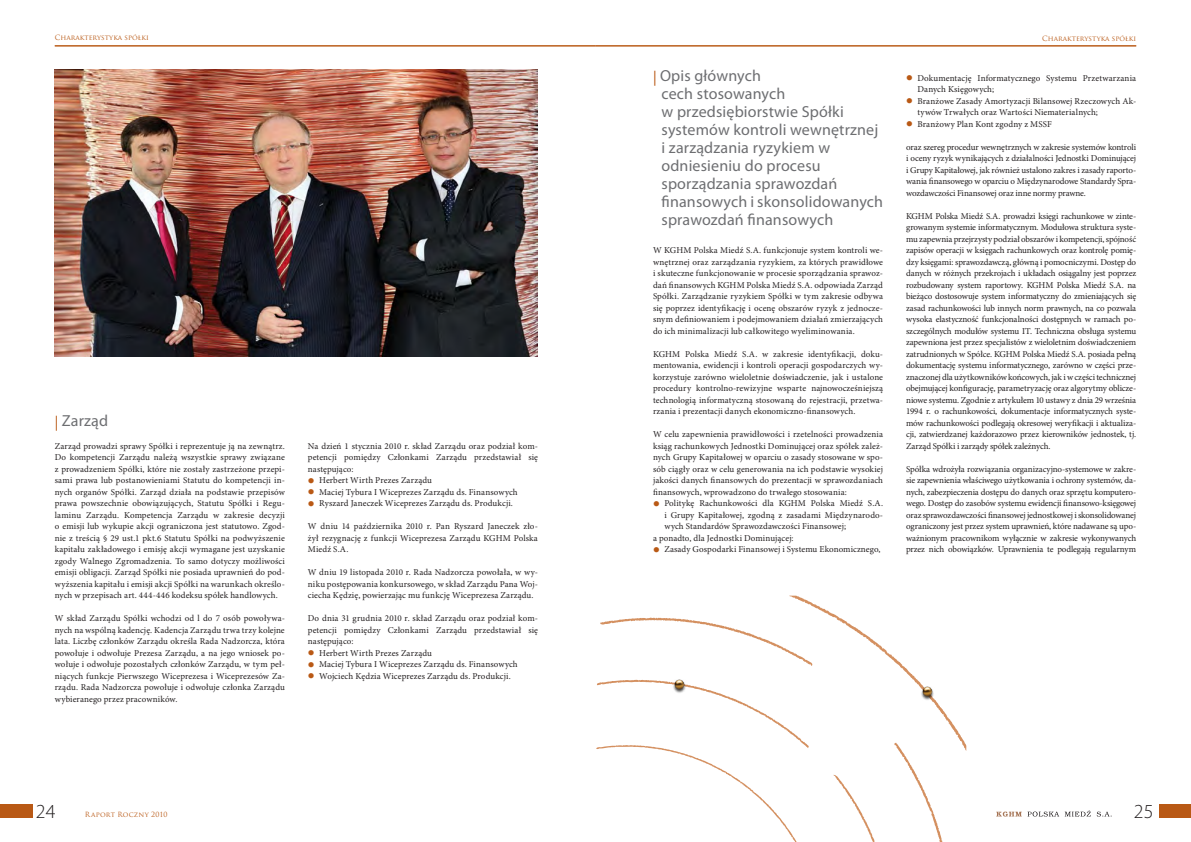
<style>
.page{position:relative;width:1191px;height:842px;background:#fff}
.page>*{position:absolute;margin:0;border:0;box-sizing:border-box;transform-origin:0 0}
.t1{font:300 20px "Myriad Pro";color:#231f20}
._000_subtitle{font:16px/18px "Myriad Pro";letter-spacing:.01em;color:#6d6e71}
.K1_tresc{font:9px/11.5px "Minion Pro";letter-spacing:.005em;color:#231f20;text-align:justify}
.K2_wypunkt{font:9px/11.5px "Minion Pro";letter-spacing:.01em;color:#231f20}
.K9_pagina{font:7px "Trajan Pro";color:#b95915}
.K9_pagina-2{font:7px "Trajan Pro";letter-spacing:.03em;color:#b95915}
.s1{font-size:15px;color:#b95915}
.s2{color:#b95915}
</style>
<div class="page">
<img style="left:55px;top:69px;width:483px;height:287px">
<hr style="left:595px;top:46px;width:541px;height:1px;background:#b95915">
<hr style="left:55px;top:46px;width:540px;height:1px;background:#b95915">
<svg style="left:996px;top:811px;width:25px;height:6px"></svg>
<svg style="left:1027px;top:810px;width:84px;height:7px"></svg>
<div style="left:1158px;top:804px;width:33px;height:14px;background:#b95915"></div>
<div style="left:0;top:804px;width:32px;height:14px;background:#b95915"></div>
<svg style="left:596px;top:595px;width:371px;height:247px"></svg>
<img style="left:667px;top:674px;width:23px;height:23px">
<img style="left:916px;top:681px;width:23px;height:23px">
<p class="K9_pagina" style="left:55px;top:33px;width:96px">Charakterystyka spółki</p>
<p class="K9_pagina" style="left:1042px;top:34px;width:96px">Charakterystyka spółki</p>
<p class="_000_subtitle" style="left:55px;top:411px;width:55px"><span class="s1">|</span> Zarząd</p>
<p class="K1_tresc" style="left:55px;top:440px;width:232px">Zarząd prowadzi sprawy Spółki i reprezentuje ją na zewnątrz.<br>Do kompetencji Zarządu należą wszystkie sprawy związane z prowadzeniem Spółki, które nie zostały zastrzeżone przepi&shy;sami prawa lub postanowieniami Statutu do kompetencji in&shy;nych organów Spółki. Zarząd działa na podstawie przepisów prawa powszechnie obowiązujących, Statutu Spółki i Regu&shy;laminu Zarządu. Kompetencja Zarządu w zakresie decyzji o emisji lub wykupie akcji ograniczona jest statutowo. Zgod&shy;nie z treścią § 29 ust.1 pkt.6 Statutu Spółki na podwyższenie kapitału zakładowego i emisję akcji wymagane jest uzyskanie zgody Walnego Zgromadzenia. To samo dotyczy możliwości emisji obligacji. Zarząd Spółki nie posiada uprawnień do pod&shy;wyższenia kapitału i emisji akcji Spółki na warunkach określo&shy;nych w przepisach art. 444-446 kodeksu spółek handlowych.</p>
<p class="K1_tresc" style="left:55px;top:612px;width:232px">W skład Zarządu Spółki wchodzi od l do 7 osób powoływa&shy;nych na wspólną kadencję. Kadencja Zarządu trwa trzy kolejne lata. Liczbę członków Zarządu określa Rada Nadzorcza, która powołuje i odwołuje Prezesa Zarządu, a na jego wniosek po&shy;wołuje i odwołuje pozostałych członków Zarządu, w tym peł&shy;niących funkcje Pierwszego Wiceprezesa i Wiceprezesów Za&shy;rządu. Rada Nadzorcza powołuje i odwołuje członka Zarządu wybieranego przez pracowników.</p>
<p class="K1_tresc" style="left:308px;top:440px;width:232px">Na dzień 1 stycznia 2010 r. skład Zarządu oraz podział kom&shy;petencji pomiędzy Członkami Zarządu przedstawiał się następująco:</p>
<p class="K2_wypunkt" style="left:308px;top:474px;width:125px"><span class="s2">●</span> Herbert Wirth Prezes Zarządu</p>
<p class="K2_wypunkt" style="left:308px;top:486px;width:211px"><span class="s2">●</span> Maciej Tybura I Wiceprezes Zarządu ds. Finansowych</p>
<p class="K2_wypunkt" style="left:308px;top:497px;width:206px"><span class="s2">●</span> Ryszard Janeczek Wiceprezes Zarządu ds. Produkcji.</p>
<p class="K1_tresc" style="left:308px;top:520px;width:232px">W dniu 14 października 2010 r. Pan Ryszard Janeczek zło&shy;żył rezygnację z funkcji Wiceprezesa Zarządu KGHM Polska Miedź S.A.</p>
<p class="K1_tresc" style="left:308px;top:566px;width:232px">W dniu 19 listopada 2010 r. Rada Nadzorcza powołała, w wy&shy;niku postępowania konkursowego, w skład Zarządu Pana Woj&shy;ciecha Kędzię, powierzając mu funkcję Wiceprezesa Zarządu.</p>
<p class="K1_tresc" style="left:308px;top:612px;width:232px">Do dnia 31 grudnia 2010 r. skład Zarządu oraz podział kom&shy;petencji pomiędzy Członkami Zarządu przedstawiał się następująco:</p>
<p class="K2_wypunkt" style="left:308px;top:647px;width:125px"><span class="s2">●</span> Herbert Wirth Prezes Zarządu</p>
<p class="K2_wypunkt" style="left:308px;top:658px;width:211px"><span class="s2">●</span> Maciej Tybura I Wiceprezes Zarządu ds. Finansowych</p>
<p class="K2_wypunkt" style="left:308px;top:670px;width:204px"><span class="s2">●</span> Wojciech Kędzia Wiceprezes Zarządu ds. Produkcji.</p>
<p class="_000_subtitle" style="left:661px;top:66px;width:223px;text-indent:-9px"><span class="s1">|</span> Opis głównych<br>cech stosowanych<br>w przedsiębiorstwie Spółki systemów kontroli wewnętrznej i zarządzania ryzykiem w odniesieniu do procesu sporządzania sprawozdań finansowych i skonsolidowanych sprawozdań finansowych</p>
<p class="K1_tresc" style="left:653px;top:244px;width:232px">W KGHM Polska Miedź S.A. funkcjonuje system kontroli we&shy;wnętrznej oraz zarządzania ryzykiem, za których prawidłowe i skuteczne funkcjonowanie w procesie sporządzania sprawoz&shy;dań finansowych KGHM Polska Miedź S.A. odpowiada Zarząd Spółki. Zarządzanie ryzykiem Spółki w tym zakresie odbywa się poprzez identyfikację i ocenę obszarów ryzyk z jednocze&shy;snym definiowaniem i podejmowaniem działań zmierzających do ich minimalizacji lub całkowitego wyeliminowania.</p>
<p class="K1_tresc" style="left:653px;top:348px;width:232px">KGHM Polska Miedź S.A. w zakresie identyfikacji, doku&shy;mentowania, ewidencji i kontroli operacji gospodarczych wy&shy;korzystuje zarówno wieloletnie doświadczenie, jak i ustalone procedury kontrolno-rewizyjne wsparte najnowocześniejszą technologią informatyczną stosowaną do rejestracji, przetwa&shy;rzania i prezentacji danych ekonomiczno-finansowych.</p>
<p class="K1_tresc" style="left:653px;top:428px;width:232px">W celu zapewnienia prawidłowości i rzetelności prowadzenia ksiąg rachunkowych Jednostki Dominującej oraz spółek zależ&shy;nych Grupy Kapitałowej w oparciu o zasady stosowane w spo&shy;sób ciągły oraz w celu generowania na ich podstawie wysokiej jakości danych finansowych do prezentacji w sprawozdaniach finansowych, wprowadzono do trwałego stosowania:</p>
<p class="K2_wypunkt" style="left:664px;top:497px;width:220px;text-align:justify;text-indent:-11px"><span class="s2">●</span> Politykę Rachunkowości dla KGHM Polska Miedź S.A. i Grupy Kapitałowej, zgodną z zasadami Międzynarodo&shy;wych Standardów Sprawozdawczości Finansowej;</p>
<p class="K2_wypunkt" style="left:653px;top:532px;width:142px">a ponadto, dla Jednostki Dominującej:</p>
<p class="K2_wypunkt" style="left:653px;top:543px;width:229px"><span class="s2">●</span> Zasady Gospodarki Finansowej i Systemu Ekonomicznego,</p>
<p class="K2_wypunkt" style="left:917px;top:72px;width:220px;text-indent:-11px"><span class="s2">●</span> Dokumentację Informatycznego Systemu Przetwarzania<br>Danych Księgowych;</p>
<p class="K2_wypunkt" style="left:917px;top:95px;width:220px;text-indent:-11px"><span class="s2">●</span> Branżowe Zasady Amortyzacji Bilansowej Rzeczowych Ak&shy;tywów Trwałych oraz Wartości Niematerialnych;</p>
<p class="K2_wypunkt" style="left:906px;top:118px;width:147px"><span class="s2">●</span> Branżowy Plan Kont zgodny z MSSF</p>
<p class="K1_tresc" style="left:906px;top:141px;width:232px">oraz szereg procedur wewnętrznych w zakresie systemów kontroli i oceny ryzyk wynikających z działalności Jednostki Dominującej i Grupy Kapitałowej, jak również ustalono zakres i zasady raporto&shy;wania finansowego w oparciu o Międzynarodowe Standardy Spra&shy;wozdawczości Finansowej oraz inne normy prawne.</p>
<p class="K1_tresc" style="left:906px;top:210px;width:232px">KGHM Polska Miedź S.A. prowadzi księgi rachunkowe w zinte&shy;growanym systemie informatycznym. Modułowa struktura syste&shy;mu zapewnia przejrzysty podział obszarów i kompetencji, spójność zapisów operacji w księgach rachunkowych oraz kontrolę pomię&shy;dzy księgami: sprawozdawczą, główną i pomocniczymi. Dostęp do danych w różnych przekrojach i układach osiągalny jest poprzez rozbudowany system raportowy. KGHM Polska Miedź S.A. na bieżąco dostosowuje system informatyczny do zmieniających się zasad rachunkowości lub innych norm prawnych, na co pozwala wysoka elastyczność funkcjonalności dostępnych w ramach po&shy;szczególnych modułów systemu IT. Techniczna obsługa systemu zapewniona jest przez specjalistów z wieloletnim doświadczeniem zatrudnionych w Spółce. KGHM Polska Miedź S.A. posiada pełną dokumentację systemu informatycznego, zarówno w części prze&shy;znaczonej dla użytkowników końcowych, jak i w części technicznej obejmującej konfigurację, parametryzację oraz algorytmy oblicze&shy;niowe systemu. Zgodnie z artykułem 10 ustawy z dnia 29 września 1994 r. o rachunkowości, dokumentacje informatycznych syste&shy;mów rachunkowości podlegają okresowej weryfikacji i aktualiza&shy;cji, zatwierdzanej każdorazowo przez kierowników jednostek, tj.<br>Zarząd Spółki i zarządy spółek zależnych.</p>
<p class="K1_tresc" style="left:906px;top:463px;width:232px">Spółka wdrożyła rozwiązania organizacyjno-systemowe w zakre&shy;sie zapewnienia właściwego użytkowania i ochrony systemów, da&shy;nych, zabezpieczenia dostępu do danych oraz sprzętu komputero&shy;wego. Dostęp do zasobów systemu ewidencji finansowo-księgowej oraz sprawozdawczości finansowej jednostkowej i skonsolidowanej ograniczony jest przez system uprawnień, które nadawane są upo&shy;ważnionym pracownikom wyłącznie w zakresie wykonywanych przez nich obowiązków. Uprawnienia te podlegają regularnym</p>
<h1 class="t1" style="left:36px;top:800px;width:21px">24</h1>
<p class="K9_pagina-2" style="left:85px;top:810px;width:84px">Raport Roczny 2010</p>
<h1 class="t1" style="left:1134px;top:800px;width:21px">25</h1>
</div>
